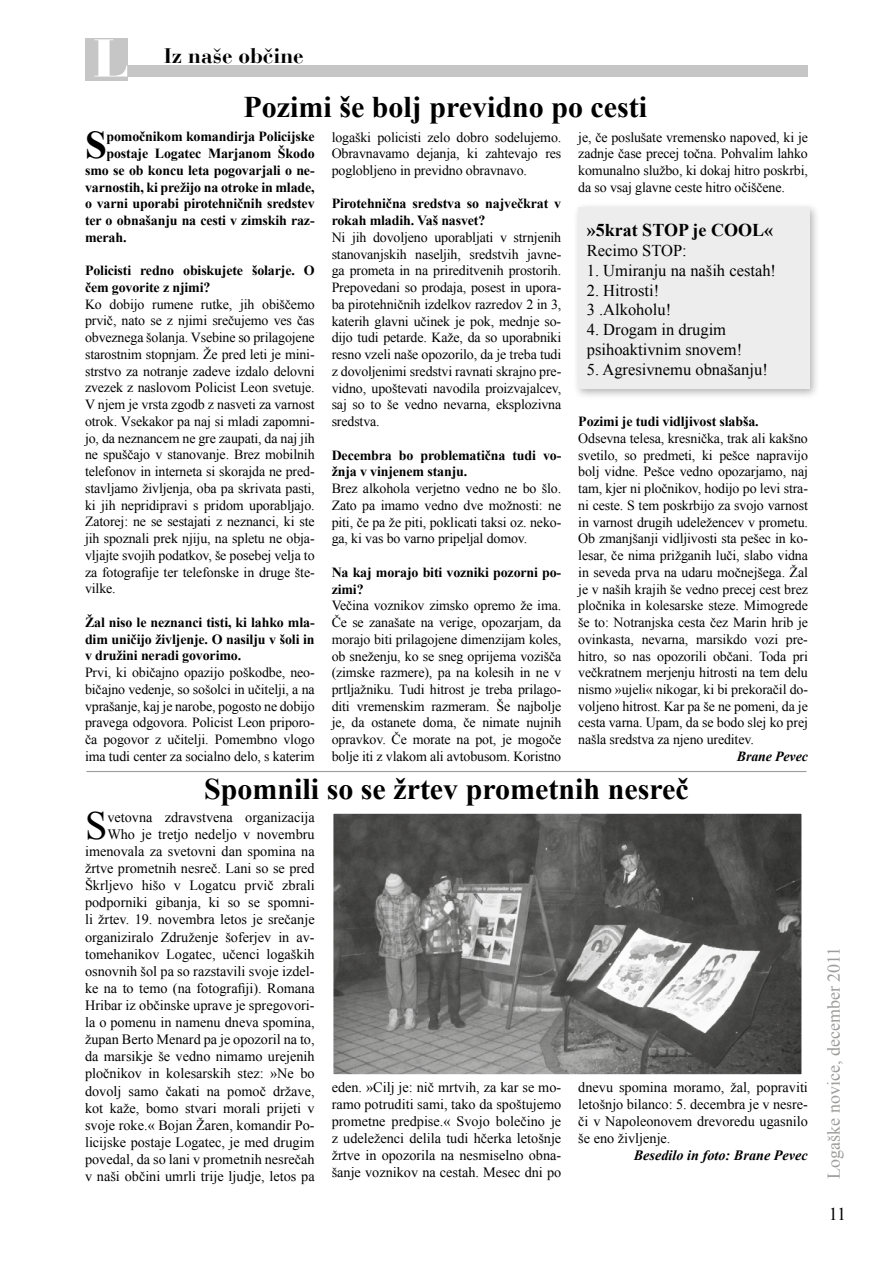
<style>
.page{position:relative;width:893px;height:1263px;background:#fff}
.page>*{position:absolute;margin:0;border:0;box-sizing:border-box;transform-origin:0 0}
.t1{font:40.05px "Times New Roman";color:#000}
.t2{font:700 39.3px "Times New Roman";color:#000}
.t3{font:700 30px "Times New Roman";color:#000}
.t4{font:700 21px "CE Bauer Bodoni";color:#000}
.t5{font:18px "Times New Roman";color:#9d9d9c}
.t6{font:700 18px "Times New Roman";color:#000}
.t7{font:18px "Times New Roman";color:#000}
.t8{font:16.5px/19.8px "Times New Roman";color:#000}
.t9{font:14.25px/17.1px "Times New Roman";color:#000;text-align:justify}
.t10{font:italic 700 14.25px "Times New Roman";color:#000}
.t11{font:13.95px/16.8px "Times New Roman";letter-spacing:-.01em;color:#000;text-align:justify}
.t12{font:700 13.95px/16.8px "Times New Roman";letter-spacing:-.01em;color:#000}
.t13{font:italic 700 13.95px "Times New Roman";letter-spacing:-.01em;color:#000}
</style>
<div class="page">
<div style="left:127px;top:65px;width:681px;height:12px;background:#c6c6c6"></div>
<div style="left:85px;top:38px;width:42px;height:43px;background:#c6c6c6"></div>
<svg style="left:95px;top:39px;width:32px;height:38px"></svg>
<hr style="left:86px;top:771px;width:720px;height:1px;background:#9d9d9c">
<div style="left:573px;top:202px;width:247px;height:197px;background:#000;opacity:.3"></div>
<div style="left:578px;top:207px;width:231px;height:181px;background:#ededed"></div>
<img style="left:335px;top:815px;width:465px;height:258px">
<div style="left:326px;top:806px;width:483px;height:276px;border:8px solid #fff"></div>
<h3 class="t4" style="left:164px;top:43px;width:142px">Iz naše občine</h3>
<h3 class="t3" style="left:244px;top:86px;width:405px">Pozimi še bolj previdno po cesti</h3>
<h2 class="t2" style="left:85px;top:118px;width:23px">S</h2>
<p class="t12" style="left:106px;top:128px;width:210px">pomočnikom komandirja Policijske</p>
<p class="t12" style="left:106px;top:145px;width:210px">postaje Logatec Marjanom Škodo</p>
<p class="t12" style="left:85px;top:161px;width:231px">smo se ob koncu leta pogovarjali o ne-</p>
<p class="t12" style="left:85px;top:178px;width:231px">varnostih, ki prežijo na otroke in mlade,</p>
<p class="t12" style="left:85px;top:195px;width:231px">o varni uporabi pirotehničnih sredstev</p>
<p class="t12" style="left:85px;top:212px;width:231px">ter o obnašanju na cesti v zimskih raz-</p>
<p class="t12" style="left:85px;top:228px;width:43px">merah.</p>
<p class="t12" style="left:85px;top:262px;width:231px">Policisti redno obiskujete šolarje. O čem govorite z njimi?</p>
<p class="t11" style="left:85px;top:295px;width:231px">Ko dobijo rumene rutke, jih obiščemo prvič, nato se z njimi srečujemo ves čas obveznega šolanja. Vsebine so prilagojene starostnim stopnjam. Že pred leti je mini&shy;strstvo za notranje zadeve izdalo delovni zvezek z naslovom Policist Leon svetuje.<br>V njem je vrsta zgodb z nasveti za varnost otrok. Vsekakor pa naj si mladi zapomni&shy;jo, da neznancem ne gre zaupati, da naj jih ne spuščajo v stanovanje. Brez mobilnih telefonov in interneta si skorajda ne pred&shy;stavljamo življenja, oba pa skrivata pasti, ki jih nepridipravi s pridom uporabljajo.<br>Zatorej: ne se sestajati z neznanci, ki ste jih spoznali prek njiju, na spletu ne obja&shy;vljajte svojih podatkov, še posebej velja to za fotografije ter telefonske in druge šte&shy;vilke.</p>
<p class="t12" style="left:85px;top:613px;width:231px;text-align:justify">Žal niso le neznanci tisti, ki lahko mla&shy;dim uničijo življenje. O nasilju v šoli in v družini neradi govorimo.</p>
<p class="t11" style="left:85px;top:664px;width:231px">Prvi, ki običajno opazijo poškodbe, neo&shy;bičajno vedenje, so sošolci in učitelji, a na vprašanje, kaj je narobe, pogosto ne dobijo pravega odgovora. Policist Leon priporo&shy;ča pogovor z učitelji. Pomembno vlogo ima tudi center za socialno delo, s katerim</p>
<p class="t11" style="left:332px;top:128px;width:231px">logaški policisti zelo dobro sodelujemo.<br>Obravnavamo dejanja, ki zahtevajo res poglobljeno in previdno obravnavo.</p>
<p class="t12" style="left:332px;top:195px;width:231px">Pirotehnična sredstva so največkrat v rokah mladih. Vaš nasvet?</p>
<p class="t11" style="left:332px;top:229px;width:231px">Ni jih dovoljeno uporabljati v strnjenih stanovanjskih naseljih, sredstvih javne&shy;ga prometa in na prireditvenih prostorih.<br>Prepovedani so prodaja, posest in upora&shy;ba pirotehničnih izdelkov razredov 2 in 3, katerih glavni učinek je pok, mednje so&shy;dijo tudi petarde. Kaže, da so uporabniki resno vzeli naše opozorilo, da je treba tudi z dovoljenimi sredstvi ravnati skrajno pre&shy;vidno, upoštevati navodila proizvajalcev, saj so to še vedno nevarna, eksplozivna sredstva.</p>
<p class="t12" style="left:332px;top:446px;width:231px">Decembra bo problematična tudi vo&shy;žnja v vinjenem stanju.</p>
<p class="t11" style="left:332px;top:480px;width:231px">Brez alkohola verjetno vedno ne bo šlo.<br>Zato pa imamo vedno dve možnosti: ne piti, če pa že piti, poklicati taksi oz. neko&shy;ga, ki vas bo varno pripeljal domov.</p>
<p class="t12" style="left:332px;top:563px;width:231px">Na kaj morajo biti vozniki pozorni po&shy;zimi?</p>
<p class="t11" style="left:332px;top:597px;width:231px">Večina voznikov zimsko opremo že ima.<br>Če se zanašate na verige, opozarjam, da morajo biti prilagojene dimenzijam koles, ob sneženju, ko se sneg oprijema vozišča (zimske razmere), pa na kolesih in ne v prtljažniku. Tudi hitrost je treba prilago&shy;diti vremenskim razmeram. Še najbolje je, da ostanete doma, če nimate nujnih opravkov. Če morate na pot, je mogoče bolje iti z vlakom ali avtobusom. Koristno</p>
<p class="t11" style="left:578px;top:128px;width:231px">je, če poslušate vremensko napoved, ki je zadnje čase precej točna. Pohvalim lahko komunalno službo, ki dokaj hitro poskrbi, da so vsaj glavne ceste hitro očiščene.</p>
<p class="t6" style="left:587px;top:218px;width:188px">»5krat STOP je COOL«</p>
<p class="t8" style="left:587px;top:240px;width:102px">Recimo STOP:</p>
<p class="t8" style="left:587px;top:260px;width:191px">1. Umiranju na naših cestah!</p>
<p class="t8" style="left:587px;top:280px;width:86px">2. Hitrosti!<br>3 .Alkoholu!</p>
<p class="t8" style="left:587px;top:319px;width:157px">4. Drogam in drugim psihoaktivnim snovem!</p>
<p class="t8" style="left:587px;top:359px;width:183px">5. Agresivnemu obnašanju!</p>
<p class="t12" style="left:578px;top:413px;width:182px">Pozimi je tudi vidljivost slabša.</p>
<p class="t11" style="left:578px;top:430px;width:231px">Odsevna telesa, kresnička, trak ali kakšno svetilo, so predmeti, ki pešce napravijo bolj vidne. Pešce vedno opozarjamo, naj tam, kjer ni pločnikov, hodijo po levi stra&shy;ni ceste. S tem poskrbijo za svojo varnost in varnost drugih udeležencev v prometu.<br>Ob zmanjšanji vidljivosti sta pešec in ko&shy;lesar, če nima prižganih luči, slabo vidna in seveda prva na udaru močnejšega. Žal je v naših krajih še vedno precej cest brez pločnika in kolesarske steze. Mimogrede še to: Notranjska cesta čez Marin hrib je ovinkasta, nevarna, marsikdo vozi pre&shy;hitro, so nas opozorili občani. Toda pri večkratnem merjenju hitrosti na tem delu nismo »ujeli« nikogar, ki bi prekoračil do&shy;voljeno hitrost. Kar pa še ne pomeni, da je cesta varna. Upam, da se bodo slej ko prej našla sredstva za njeno ureditev.</p>
<p class="t13" style="left:737px;top:746px;width:73px">Brane Pevec</p>
<h3 class="t3" style="left:204px;top:768px;width:486px">Spomnili so se žrtev prometnih nesreč</h3>
<h1 class="t1" style="left:85px;top:799px;width:24px">S</h1>
<p class="t9" style="left:85px;top:808px;width:231px;text-align:right">vetovna zdravstvena organizacija Who je tretjo nedeljo v novembru imenovala za svetovni dan spomina na žrtve prometnih nesreč. Lani so se pred Škrljevo hišo v Logatcu prvič zbrali podporniki gibanja, ki so se spomni&shy;li žrtev. 19. novembra letos je srečanje organiziralo Združenje šoferjev in av&shy;tomehanikov Logatec, učenci logaških osnovnih šol pa so razstavili svoje izdel&shy;ke na to temo (na fotografiji). Romana Hribar iz občinske uprave je spregovori&shy;la o pomenu in namenu dneva spomina, župan Berto Menard pa je opozoril na to, da marsikje še vedno nimamo urejenih pločnikov in kolesarskih stez: »Ne bo dovolj samo čakati na pomoč države, kot kaže, bomo stvari morali prijeti v svoje roke.« Bojan Žaren, komandir Po&shy;licijske postaje Logatec, je med drugim povedal, da so lani v prometnih nesrečah v naši občini umrli trije ljudje, letos pa</p>
<p class="t9" style="left:332px;top:1078px;width:231px">eden. »Cilj je: nič mrtvih, za kar se mo&shy;ramo potruditi sami, tako da spoštujemo prometne predpise.« Svojo bolečino je z udeleženci delila tudi hčerka letošnje žrtve in opozorila na nesmiselno obna&shy;šanje voznikov na cestah. Mesec dni po</p>
<p class="t9" style="left:578px;top:1078px;width:231px">dnevu spomina moramo, žal, popraviti letošnjo bilanco: 5. decembra je v nesre&shy;či v Napoleonovem drevoredu ugasnilo še eno življenje.</p>
<p class="t10" style="left:634px;top:1145px;width:176px">Besedilo in foto: Brane Pevec</p>
<p class="t5" style="left:822px;top:1179px;width:234px;rotate:-90deg">Logaške novice, december 2011</p>
<p class="t7" style="left:829px;top:1202px;width:19px">11</p>
</div>
